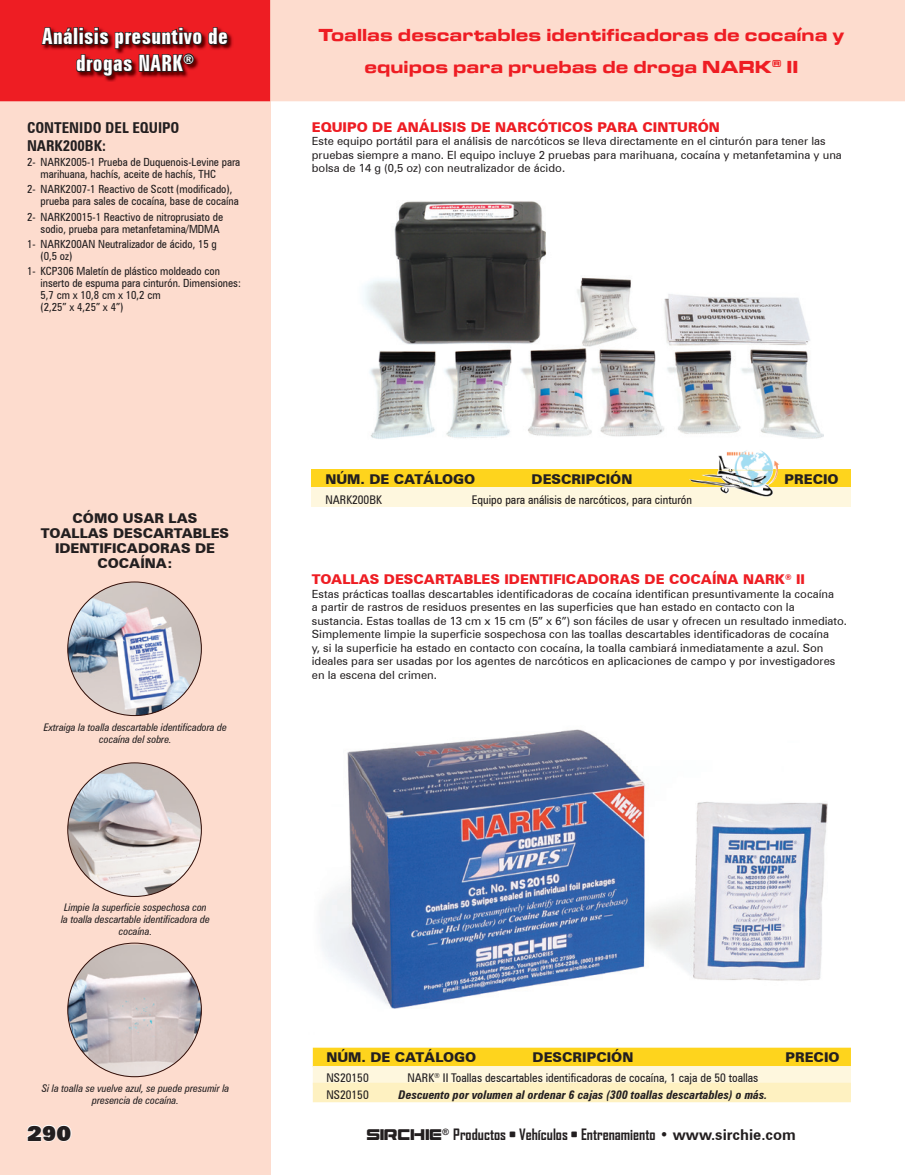
<style>
.page{position:relative;width:905px;height:1175px;background:#fff}
.page>*{position:absolute;margin:0;border:0;box-sizing:border-box;transform-origin:0 0}
.t1{font:700 extra-condensed 22.5px/27px "Zurich BT";letter-spacing:.02em;color:#fff;text-align:center}
.t2{font:900 21px "Zurich BT";color:#231f20}
.t3{font:18px/31.5px "Microgramma D Bold Exte";letter-spacing:.04em;color:#ee1d23;text-align:center;scale:.96 1}
.t4{font:700 15px "Agency FB";color:#231f20}
.t5{font:700 condensed 15px/18px "Zurich BT";color:#231f20}
.t6{font:900 13.5px/15px "Zurich BT";color:#231f20;text-align:center}
.t7{font:900 13.5px "Zurich BT";color:#ee1d23}
.t8{font:condensed 12px "Zurich BT";color:#231f20}
.t9{font:italic 700 condensed 12px "Zurich BT";color:#231f20}
.t10{font:11.25px/13.5px "Zurich BT";color:#231f20}
.t11{font:condensed 11.25px/12px "Zurich BT";color:#231f20}
.t12{font:italic condensed 10.5px/12px "Zurich BT";color:#231f20;text-align:center}
.s1{font-family:"Sirchie"}
.s2{font-family:"Zurich BT"}
</style>
<div class="page">
<div style="left:270px;top:0;width:634px;height:101px;background:#fddcce"></div>
<div style="left:0;top:88px;width:270px;height:1086px;background:#fddcce"></div>
<svg style="left:27px;top:1125px;width:45px;height:17px"></svg>
<svg style="left:0;top:0;width:270px;height:101px;background:#d01a1f"></svg>
<img style="left:363px;top:201px;width:460px;height:238px">
<div style="left:312px;top:469px;width:538px;height:19px;background:#fed41d"></div>
<div style="left:312px;top:487px;width:538px;height:20px;background:#fef7de"></div>
<img style="left:726px;top:450px;width:49px;height:19px">
<img style="left:770px;top:469px;width:8px;height:2px">
<img style="left:718px;top:455px;width:15px;height:14px">
<img style="left:707px;top:469px;width:63px;height:18px">
<img style="left:720px;top:487px;width:53px;height:10px">
<img style="left:689px;top:471px;width:89px;height:13px">
<img style="left:321px;top:729px;width:507px;height:280px">
<div style="left:313px;top:1047px;width:537px;height:20px;background:#fed41d"></div>
<div style="left:313px;top:1066px;width:537px;height:19px;background:#fef7de"></div>
<div style="left:313px;top:1082px;width:537px;height:20px;background:#fef1c1"></div>
<img style="left:68px;top:582px;width:133px;height:133px;border-radius:67px">
<img style="left:68px;top:944px;width:133px;height:132px">
<img style="left:68px;top:763px;width:133px;height:133px;border-radius:67px">
<h1 class="t1" style="left:42px;top:23px;width:187px">Análisis presuntivo de drogas NARK<sup>®</sup></h1>
<h3 class="t5" style="left:27px;top:118px;width:154px">CONTENIDO DEL EQUIPO<br>NARK200BK:</h3>
<p class="t11" style="left:40px;top:156px;width:201px;text-indent:-14px">2- NARK2005-1 Prueba de Duquenois-Levine para marihuana, hachís, aceite de hachís, THC</p>
<p class="t11" style="left:40px;top:183px;width:200px;text-indent:-14px">2- NARK2007-1 Reactivo de Scott (modificado), prueba para sales de cocaína, base de cocaína</p>
<p class="t11" style="left:27px;top:210px;width:197px;text-align:right">2- NARK20015-1 Reactivo de nitroprusiato de sodio, prueba para metanfetamina/MDMA</p>
<p class="t11" style="left:40px;top:238px;width:178px;text-indent:-14px">1- NARK200AN Neutralizador de ácido, 15 g (0,5 oz)</p>
<p class="t11" style="left:40px;top:265px;width:202px;text-indent:-14px">1- KCP306 Maletín de plástico moldeado con inserto de espuma para cinturón. Dimensiones:<br>5,7 cm x 10,8 cm x 10,2 cm<br>(2,25” x 4,25” x 4”)</p>
<p class="t6" style="left:41px;top:510px;width:190px">CÓMO USAR LAS<br>TOALLAS DESCARTABLES<br>IDENTIFICADORAS DE<br>COCAÍNA:</p>
<p class="t12" style="left:44px;top:721px;width:185px">Extraiga la toalla descartable identificadora de cocaína del sobre.</p>
<p class="t12" style="left:61px;top:901px;width:150px">Limpie la superficie sospechosa con la toalla descartable identificadora de cocaína.</p>
<p class="t12" style="left:42px;top:1081px;width:189px">Si la toalla se vuelve azul, se puede presumir la presencia de cocaína.</p>
<h2 class="t2" style="left:27px;top:1120px;width:46px">290</h2>
<h3 class="t3" style="left:319px;top:19px;width:548px">Toallas descartables identificadoras de cocaína y equipos para pruebas de droga NARK<sup>®</sup> II</h3>
<p class="t7" style="left:312px;top:119px;width:409px">EQUIPO DE ANÁLISIS DE NARCÓTICOS PARA CINTURÓN</p>
<p class="t10" style="left:312px;top:134px;width:531px">Este equipo portátil para el análisis de narcóticos se lleva directamente en el cinturón para tener las pruebas siempre a mano. El equipo incluye 2 pruebas para marihuana, cocaína y metanfetamina y una bolsa de 14 g (0,5 oz) con neutralizador de ácido.</p>
<p class="t6" style="left:325px;top:471px;width:151px">NÚM. DE CATÁLOGO</p>
<p class="t6" style="left:531px;top:471px;width:102px">DESCRIPCIÓN</p>
<p class="t6" style="left:784px;top:471px;width:56px">PRECIO</p>
<p class="t8" style="left:325px;top:492px;width:58px">NARK200BK</p>
<p class="t8" style="left:472px;top:492px;width:221px">Equipo para análisis de narcóticos, para cinturón</p>
<p class="t7" style="left:312px;top:571px;width:494px">TOALLAS DESCARTABLES IDENTIFICADORAS DE COCAÍNA NARK<sup>®</sup> II</p>
<p class="t10" style="left:312px;top:586px;width:536px">Estas prácticas toallas descartables identificadoras de cocaína identifican presuntivamente la cocaína<br>a partir de rastros de residuos presentes en las superficies que han estado en contacto con la sustancia. Estas toallas de 13 cm x 15 cm (5” x 6”) son fáciles de usar y ofrecen un resultado inmediato.<br>Simplemente limpie la superficie sospechosa con las toallas descartables identificadoras de cocaína<br>y, si la superficie ha estado en contacto con cocaína, la toalla cambiará inmediatamente a azul. Son ideales para ser usadas por los agentes de narcóticos en aplicaciones de campo y por investigadores en la escena del crimen.</p>
<p class="t6" style="left:326px;top:1049px;width:151px">NÚM. DE CATÁLOGO</p>
<p class="t6" style="left:532px;top:1049px;width:102px">DESCRIPCIÓN</p>
<p class="t6" style="left:785px;top:1049px;width:56px">PRECIO</p>
<p class="t8" style="left:326px;top:1070px;width:44px">NS20150</p>
<p class="t8" style="left:407px;top:1070px;width:352px">NARK<sup>®</sup> II Toallas descartables identificadoras de cocaína, 1 caja de 50 toallas</p>
<p class="t8" style="left:326px;top:1087px;width:44px">NS20150</p>
<p class="t9" style="left:398px;top:1087px;width:370px">Descuento por volumen al ordenar 6 cajas (300 toallas descartables) o más.</p>
<h3 class="t4" style="left:367px;top:1125px;width:430px"><span class="s1">SIRCHIE</span><sup>®</sup> Productos • Vehículos • Entrenamiento <span class="s2">• www.sirchie.com</span></h3>
</div>
